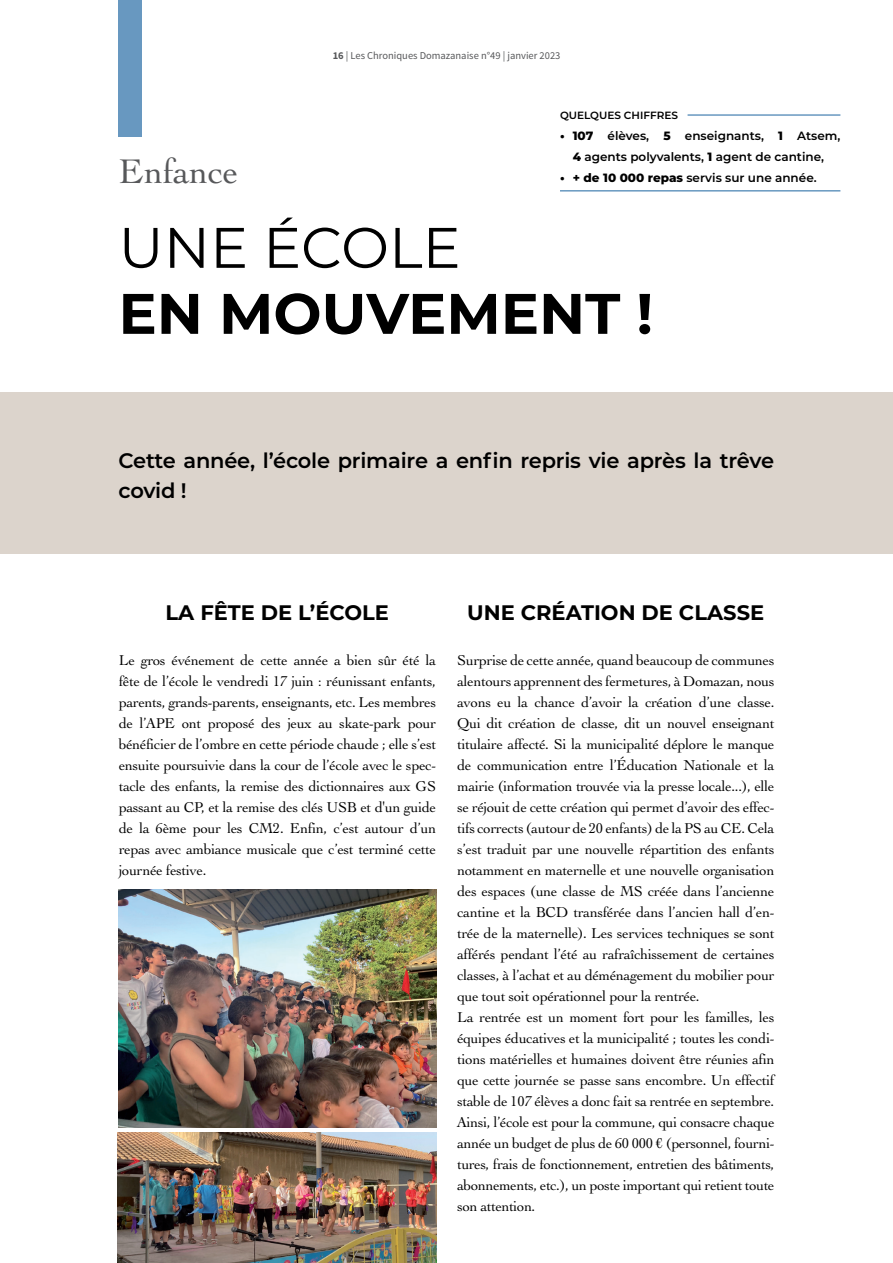
<style>
.page{position:relative;width:893px;height:1263px;background:#fff}
.page>*{position:absolute;margin:0;border:0;box-sizing:border-box;transform-origin:0 0}
.t1{font:700 57px "Montserrat";color:#000}
.t2{font:57px "Montserrat";color:#000}
.t3{font:36px "Engraver Oldsty 205 BT";color:#57585a}
.t4{font:600 21px/30px "Montserrat";letter-spacing:-.01em;color:#000}
.t5{font:700 21px "Montserrat";color:#000}
.t6{font:15px/21px "Engraver Oldsty 205 BT";letter-spacing:-.01em;color:#000;text-align:justify}
.t7{font:600 12px/21px "Montserrat";color:#000;text-align:center}
.t8{font:10.5px "Source Sans Pro";color:#57585a}
.t9{font:600 10.5px "Montserrat";color:#000}
.s1{font-weight:700}
.s2{font-weight:800}
</style>
<div class="page">
<div style="left:0;top:392px;width:893px;height:161px;background:#dcd4cc"></div>
<hr style="left:688px;top:114px;width:152px;height:2px;background:#6898c0">
<hr style="left:560px;top:190px;width:280px;height:2px;background:#6898c0">
<div style="left:119px;top:0;width:23px;height:136px;background:#6898c0"></div>
<img style="left:118px;top:1133px;width:318px;height:130px">
<img style="left:119px;top:890px;width:317px;height:238px">
<p class="t8" style="left:333px;top:49px;width:229px"><span class="s1">16</span> | Les Chroniques Domazanaise n°49 | janvier 2023</p>
<p class="t9" style="left:560px;top:107px;width:120px">QUELQUES CHIFFRES</p>
<p class="t7" style="left:560px;top:124px;width:282px"><span class="s2">• 107</span> élèves, <span class="s2">5</span> enseignants, <span class="s2">1</span> Atsem,<br><span class="s2">4</span> agents polyvalents, <span class="s2">1</span> agent de cantine,</p>
<p class="t7" style="left:560px;top:166px;width:258px"><span class="s2">• + de 10 000 repas</span> servis sur une année.</p>
<h2 class="t3" style="left:119px;top:149px;width:121px">Enfance</h2>
<h1 class="t2" style="left:119px;top:208px;width:344px">UNE ÉCOLE</h1>
<h1 class="t1" style="left:119px;top:272px;width:536px">EN MOUVEMENT !</h1>
<h3 class="t4" style="left:119px;top:444px;width:657px">Cette année, l’école primaire a enfin repris vie après la trêve covid !</h3>
<h3 class="t5" style="left:165px;top:598px;width:225px">LA FÊTE DE L’ÉCOLE</h3>
<p class="t6" style="left:119px;top:649px;width:319px">Le gros événement de cette année a bien sûr été la fête de l’école le vendredi 17 juin : réunissant enfants, parents, grands-parents, enseignants, etc. Les membres de l’APE ont proposé des jeux au skate-park pour bénéficier de l’ombre en cette période chaude ; elle s’est ensuite poursuivie dans la cour de l’école avec le spec&shy;tacle des enfants, la remise des dictionnaires aux GS passant au CP, et la remise des clés USB et d'un guide de la 6ème pour les CM2. Enfin, c’est autour d’un repas avec ambiance musicale que c’est terminé cette journée festive.</p>
<h3 class="t5" style="left:467px;top:598px;width:298px">UNE CRÉATION DE CLASSE</h3>
<p class="t6" style="left:457px;top:649px;width:319px;text-align:left">Surprise de cette année, quand beaucoup de communes alentours apprennent des fermetures, à Domazan, nous avons eu la chance d’avoir la création d’une classe.<br>Qui dit création de classe, dit un nouvel enseignant titulaire affecté. Si la municipalité déplore le manque de communication entre l’Éducation Nationale et la mairie (information trouvée via la presse locale...), elle se réjouit de cette création qui permet d’avoir des effec&shy;tifs corrects (autour de 20 enfants) de la PS au CE. Cela s’est traduit par une nouvelle répartition des enfants notamment en maternelle et une nouvelle organisation des espaces (une classe de MS créée dans l’ancienne cantine et la BCD transférée dans l’ancien hall d’en&shy;trée de la maternelle). Les services techniques se sont afférés pendant l’été au rafraîchissement de certaines classes, à l’achat et au déménagement du mobilier pour que tout soit opérationnel pour la rentrée.<br>La rentrée est un moment fort pour les familles, les équipes éducatives et la municipalité ; toutes les condi&shy;tions matérielles et humaines doivent être réunies afin que cette journée se passe sans encombre. Un effectif stable de 107 élèves a donc fait sa rentrée en septembre.<br>Ainsi, l’école est pour la commune, qui consacre chaque année un budget de plus de 60 000 € (personnel, fourni&shy;tures, frais de fonctionnement, entretien des bâtiments, abonnements, etc.), un poste important qui retient toute son attention.</p>
</div>
